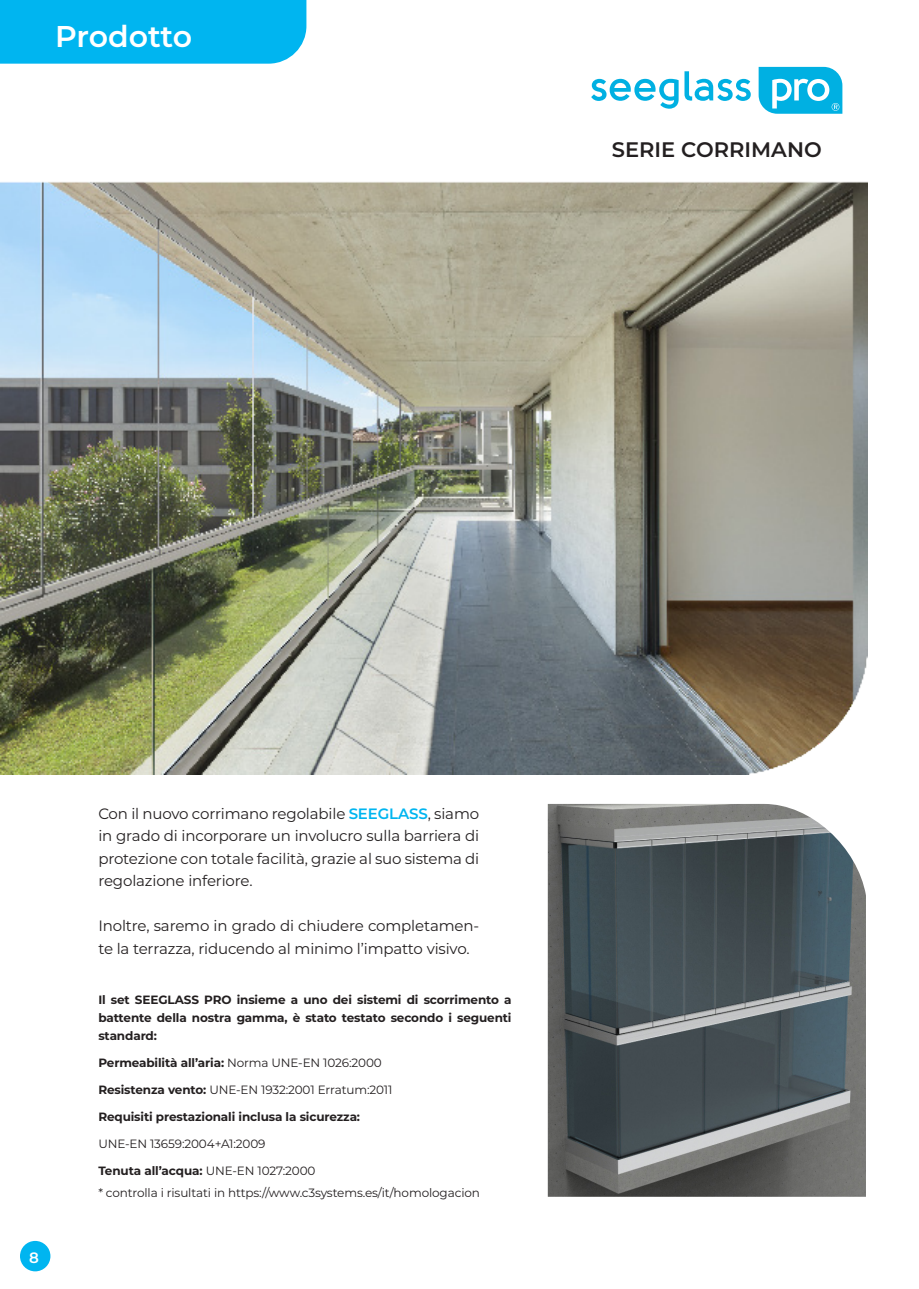
<style>
.page{position:relative;width:919px;height:1289px;background:#fff}
.page>*{position:absolute;margin:0;border:0;box-sizing:border-box;transform-origin:0 0}
.t1{font:600 30px "Montserrat";letter-spacing:-.01em;color:#fff}
.t2{font:600 21px "Montserrat";color:#231f20}
.t3{font:15px/22.5px "Montserrat";letter-spacing:-.01em;color:#231f20;text-align:justify}
.t4{font:600 15px "Montserrat";color:#fff}
.t5{font:700 12px/18px "Montserrat";letter-spacing:-.01em;color:#231f20;text-align:justify}
.t6{font:12px "Montserrat";letter-spacing:-.01em;color:#231f20}
.s1{font-weight:600;color:#00b5f0}
.s2{font-weight:400}
.s3{font-weight:700}
</style>
<div class="page">
<div style="left:0;top:0;width:306px;height:64px;background:#00b5f0"></div>
<svg style="left:591px;top:79px;width:87px;height:30px"></svg>
<svg style="left:684px;top:71px;width:66px;height:30px"></svg>
<svg style="left:758px;top:67px;width:84px;height:47px"></svg>
<img style="left:0;top:182px;width:867px;height:592px">
<img style="left:547px;top:804px;width:318px;height:392px">
<div style="left:20px;top:1240px;width:30px;height:31px;background:#00b5f0;border-radius:50%"></div>
<p class="t1" style="left:55px;top:15px;width:138px">Prodotto</p>
<p class="t2" style="left:612px;top:134px;width:211px">SERIE CORRIMANO</p>
<p class="t4" style="left:29px;top:1247px;width:11px">8</p>
<p class="t3" style="left:98px;top:801px;width:382px">Con il nuovo corrimano regolabile <span class="s1">SEEGLASS</span>, siamo in grado di incorporare un involucro sulla barriera di protezione con totale facilità, grazie al suo sistema di regolazione inferiore.</p>
<p class="t3" style="left:98px;top:914px;width:382px">Inoltre, saremo in grado di chiudere completamen&shy;te la terrazza, riducendo al minimo l’impatto visivo.</p>
<p class="t5" style="left:98px;top:989px;width:415px">Il set SEEGLASS PRO insieme a uno dei sistemi di scorrimento a battente della nostra gamma, è stato testato secondo i seguenti standard:</p>
<p class="t5" style="left:98px;top:1052px;width:285px">Permeabilità all’aria: <span class="s2">Norma UNE-EN 1026:2000</span></p>
<p class="t6" style="left:98px;top:1081px;width:295px"><span class="s3">Resistenza vento:</span> UNE-EN 1932:2001 Erratum:2011</p>
<p class="t5" style="left:98px;top:1106px;width:263px">Requisiti prestazionali inclusa la sicurezza:</p>
<p class="t6" style="left:98px;top:1135px;width:169px">UNE-EN 13659:2004+A1:2009</p>
<p class="t5" style="left:98px;top:1160px;width:219px">Tenuta all’acqua: <span class="s2">UNE-EN 1027:2000</span></p>
<p class="t6" style="left:98px;top:1184px;width:383px">* controlla i risultati in https://www.c3systems.es/it/homologacion</p>
</div>
